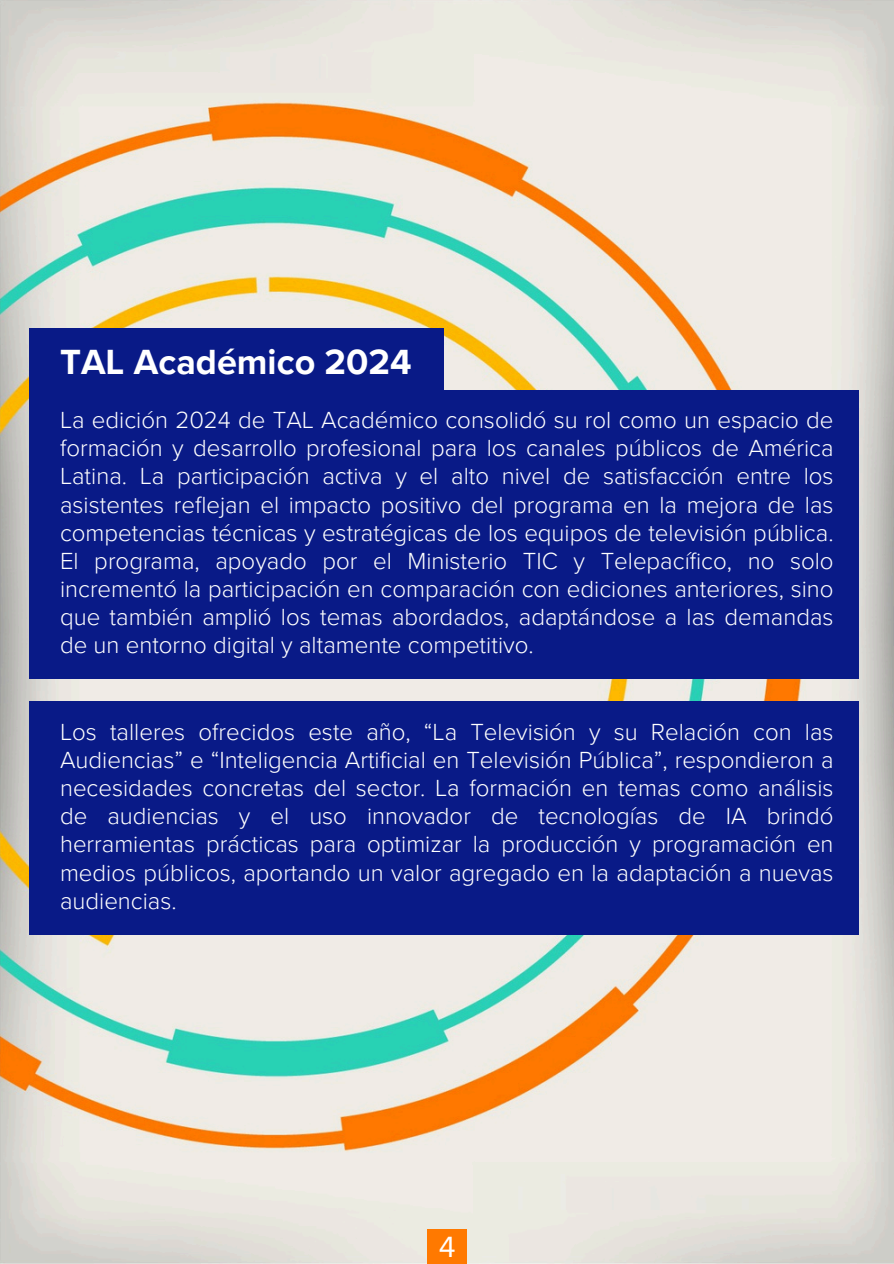
<style>
.page{position:relative;width:894px;height:1264px;background:#fff}
.page>*{position:absolute;margin:0;border:0;box-sizing:border-box;transform-origin:0 0}
.t1{font:700 36px "Proxima Nova";color:#fff}
.t2{font:30.15px "Proxima Nova";color:#fff}
.t3{font:300 24px/28.2px "Proxima Nova";color:#fff;text-align:justify}
</style>
<div class="page">
<img style="left:0;top:0;width:893px;height:1263px">
<div style="left:427px;top:1228px;width:39px;height:35px;background:#ff7900"></div>
<div style="left:29px;top:329px;width:414px;height:79px;background:#091a87"></div>
<div style="left:29px;top:390px;width:829px;height:288px;background:#091a87"></div>
<div style="left:29px;top:701px;width:829px;height:233px;background:#091a87"></div>
<p class="t1" style="left:60px;top:341px;width:353px">TAL Académico 2024</p>
<p class="t3" style="left:60px;top:406px;width:774px">La edición 2024 de TAL Académico consolidó su rol como un espacio de formación y desarrollo profesional para los canales públicos de América Latina. La participación activa y el alto nivel de satisfacción entre los asistentes reflejan el impacto positivo del programa en la mejora de las competencias técnicas y estratégicas de los equipos de televisión pública.<br>El programa, apoyado por el Ministerio TIC y Telepacífico, no solo incrementó la participación en comparación con ediciones anteriores, sino que también amplió los temas abordados, adaptándose a las demandas de un entorno digital y altamente competitivo.</p>
<h1 class="t3" style="left:60px;top:718px;width:774px">Los talleres ofrecidos este año, “La Televisión y su Relación con las Audiencias” e “Inteligencia Artificial en Televisión Pública”, respondieron a necesidades concretas del sector. La formación en temas como análisis de audiencias y el uso innovador de tecnologías de IA brindó herramientas prácticas para optimizar la producción y programación en medios públicos, aportando un valor agregado en la adaptación a nuevas audiencias.</h1>
<p class="t2" style="left:438px;top:1229px;width:18px">4</p>
</div>
